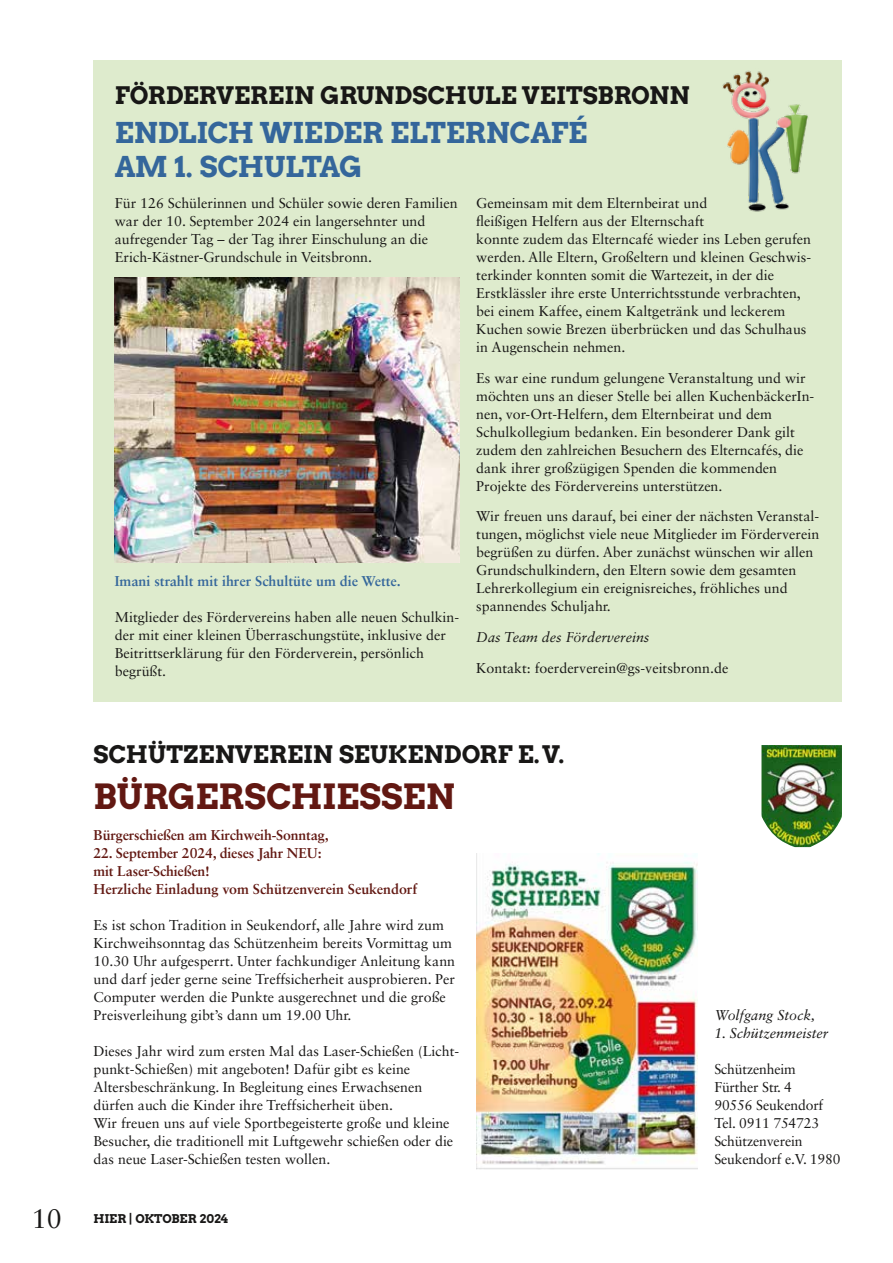
<style>
.page{position:relative;width:893px;height:1263px;background:#fff}
.page>*{position:absolute;margin:0;border:0;box-sizing:border-box;transform-origin:0 0}
.t1{font:34.5px "Arvo Gruen";color:#621812}
.t2{font:28.5px/34.2px "Arvo Gruen";letter-spacing:-.015em;color:#34669b}
.t3{font:27px "Sabon LT Std";color:#181716}
.t4{font:24px "Arvo Gruen";color:#181716}
.t5{font:14.25px/18px "Sabon LT Std";color:#181716}
.t6{font:700 14.25px/18px "Sabon LT Std";letter-spacing:-.01em;color:#621812}
.t7{font:italic 14.25px "Sabon LT Std";color:#181716}
.t8{font:700 14.25px "Sabon LT Std";color:#34669b}
.t9{font:12px "Arvo Gruen";color:#181716}
</style>
<div class="page">
<div style="left:94px;top:61px;width:748px;height:641px;background:#deebcd"></div>
<img style="left:115px;top:278px;width:344px;height:285px">
<img style="left:722px;top:70px;width:86px;height:142px">
<img style="left:761px;top:745px;width:81px;height:102px">
<img style="left:476px;top:853px;width:221px;height:317px">
<h3 class="t4" style="left:115px;top:79px;width:576px">FÖRDERVEREIN GRUNDSCHULE VEITSBRONN</h3>
<h2 class="t2" style="left:115px;top:114px;width:474px">ENDLICH WIEDER ELTERNCAFÉ<br>AM 1. SCHULTAG</h2>
<p class="t5" style="left:115px;top:194px;width:344px">Für 126 Schülerinnen und Schüler sowie deren Familien war der 10. September 2024 ein langersehnter und aufregender Tag – der Tag ihrer Einschulung an die Erich-Kästner-Grundschule in Veitsbronn.</p>
<p class="t5" style="left:476px;top:194px;width:336px">Gemeinsam mit dem Elternbeirat und<br>fleißigen Helfern aus der Elternschaft<br>konnte zudem das Elterncafé wieder ins Leben gerufen werden. Alle Eltern, Großeltern und kleinen Geschwis&shy;terkinder konnten somit die Wartezeit, in der die Erstklässler ihre erste Unterrichtsstunde verbrachten, bei einem Kaffee, einem Kaltgetränk und leckerem Kuchen sowie Brezen überbrücken und das Schulhaus in Augenschein nehmen.</p>
<p class="t5" style="left:476px;top:368px;width:340px">Es war eine rundum gelungene Veranstaltung und wir möchten uns an dieser Stelle bei allen KuchenbäckerIn&shy;nen, vor-Ort-Helfern, dem Elternbeirat und dem Schulkollegium bedanken. Ein besonderer Dank gilt zudem den zahlreichen Besuchern des Elterncafés, die dank ihrer großzügigen Spenden die kommenden Projekte des Fördervereins unterstützen.</p>
<p class="t5" style="left:476px;top:507px;width:345px">Wir freuen uns darauf, bei einer der nächsten Veranstal&shy;tungen, möglichst viele neue Mitglieder im Förderverein begrüßen zu dürfen. Aber zunächst wünschen wir allen Grundschulkindern, den Eltern sowie dem gesamten Lehrerkollegium ein ereignisreiches, fröhliches und spannendes Schuljahr.</p>
<p class="t7" style="left:476px;top:629px;width:175px">Das Team des Fördervereins</p>
<p class="t5" style="left:476px;top:659px;width:254px">Kontakt: foerderverein@gs-veitsbronn.de</p>
<p class="t8" style="left:115px;top:572px;width:287px">Imani strahlt mit ihrer Schultüte um die Wette.</p>
<p class="t5" style="left:115px;top:608px;width:346px">Mitglieder des Fördervereins haben alle neuen Schulkin&shy;der mit einer kleinen Überraschungstüte, inklusive der Beitrittserklärung für den Förderverein, persönlich begrüßt.</p>
<h3 class="t4" style="left:94px;top:738px;width:472px">SCHÜTZENVEREIN SEUKENDORF E.V.</h3>
<h1 class="t1" style="left:94px;top:772px;width:363px">BÜRGERSCHIESSEN</h1>
<p class="t6" style="left:94px;top:825px;width:237px">Bürgerschießen am Kirchweih-Sonntag,</p>
<p class="t6" style="left:94px;top:843px;width:325px">22. September 2024, dieses Jahr NEU:<br>mit Laser-Schießen!<br>Herzliche Einladung vom Schützenverein Seukendorf</p>
<p class="t5" style="left:94px;top:915px;width:363px">Es ist schon Tradition in Seukendorf, alle Jahre wird zum Kirchweihsonntag das Schützenheim bereits Vormittag um 10.30 Uhr aufgesperrt. Unter fachkundiger Anleitung kann und darf jeder gerne seine Treffsicherheit ausprobieren. Per Computer werden die Punkte ausgerechnet und die große Preisverleihung gibt’s dann um 19.00 Uhr.</p>
<p class="t5" style="left:94px;top:1041px;width:367px">Dieses Jahr wird zum ersten Mal das Laser-Schießen (Licht&shy;punkt-Schießen) mit angeboten! Dafür gibt es keine Altersbeschränkung. In Begleitung eines Erwachsenen dürfen auch die Kinder ihre Treffsicherheit üben.<br>Wir freuen uns auf viele Sportbegeisterte große und kleine Besucher, die traditionell mit Luftgewehr schießen oder die das neue Laser-Schießen testen wollen.</p>
<h3 class="t3" style="left:32px;top:1202px;width:32px">10</h3>
<p class="t9" style="left:94px;top:1210px;width:136px">HIER | OKTOBER 2024</p>
<p class="t7" style="left:714px;top:1006px;width:102px">Wolfgang Stock,</p>
<p class="t7" style="left:714px;top:1024px;width:116px">1. Schützenmeister</p>
<p class="t5" style="left:714px;top:1059px;width:128px">Schützenheim<br>Fürther Str. 4<br>90556 Seukendorf<br>Tel. 0911 754723<br>Schützenverein<br>Seukendorf e.V. 1980</p>
</div>
